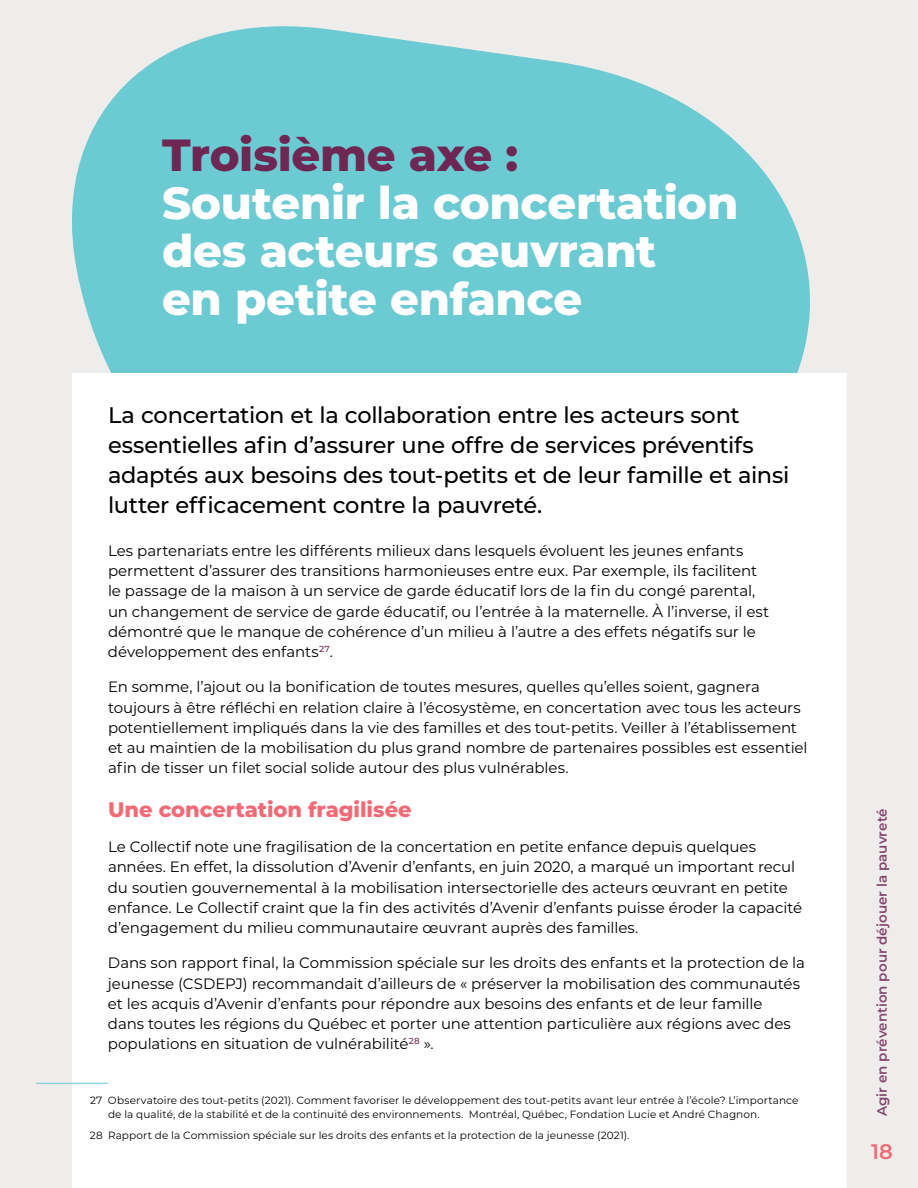
<style>
.page{position:relative;width:918px;height:1188px;background:#eeedec}
.page>*{position:absolute;margin:0;border:0;box-sizing:border-box;transform-origin:0 0}
.t1{font:800 45px/48px "Montserrat";letter-spacing:-.005em;color:#fff}
.t2{font:800 45px "Montserrat";letter-spacing:-.005em;color:#6e2753}
.t3{font:500 22.5px/30px "Montserrat";letter-spacing:-.015em;color:#000}
.t4{font:800 21px "Montserrat";color:#f16a76}
.t5{font:600 21px "Montserrat";color:#f16a76}
.t6{font:15px/20.2px "Montserrat";letter-spacing:-.005em;color:#000}
.t7{font:600 13.5px "Montserrat";letter-spacing:.005em;color:#84476d}
.t8{font:10.5px/13.5px "Montserrat";letter-spacing:.01em;color:#000}
</style>
<div class="page">
<svg style="left:72px;top:26px;width:773px;height:348px;fill:#6bcad2"></svg>
<div style="left:72px;top:374px;width:774px;height:814px;background:#fff"></div>
<hr style="left:36px;top:1083px;width:72px;height:1px;background:#6bcad2">
<h1 class="t2" style="left:162px;top:122px;width:358px">Troisième axe :</h1>
<h1 class="t1" style="left:162px;top:177px;width:578px">Soutenir la concertation des acteurs œuvrant<br>en petite enfance</h1>
<h2 class="t3" style="left:108px;top:399px;width:683px">La concertation et la collaboration entre les acteurs sont essentielles afin d’assurer une offre de services préventifs adaptés aux besoins des tout-petits et de leur famille et ainsi lutter efficacement contre la pauvreté.</h2>
<p class="t6" style="left:108px;top:540px;width:663px">Les partenariats entre les différents milieux dans lesquels évoluent les jeunes enfants permettent d’assurer des transitions harmonieuses entre eux. Par exemple, ils facilitent le passage de la maison à un service de garde éducatif lors de la fin du congé parental, un changement de service de garde éducatif, ou l’entrée à la maternelle. À l’inverse, il est démontré que le manque de cohérence d’un milieu à l’autre a des effets négatifs sur le développement des enfants<sup>27</sup>.</p>
<p class="t6" style="left:108px;top:676px;width:701px">En somme, l’ajout ou la bonification de toutes mesures, quelles qu’elles soient, gagnera toujours à être réfléchi en relation claire à l’écosystème, en concertation avec tous les acteurs potentiellement impliqués dans la vie des familles et des tout-petits. Veiller à l’établissement et au maintien de la mobilisation du plus grand nombre de partenaires possibles est essentiel afin de tisser un filet social solide autour des plus vulnérables.</p>
<h3 class="t4" style="left:108px;top:794px;width:305px">Une concertation fragilisée</h3>
<p class="t6" style="left:108px;top:836px;width:694px">Le Collectif note une fragilisation de la concertation en petite enfance depuis quelques années. En effet, la dissolution d’Avenir d’enfants, en juin 2020, a marqué un important recul du soutien gouvernemental à la mobilisation intersectorielle des acteurs œuvrant en petite enfance. Le Collectif craint que la fin des activités d’Avenir d’enfants puisse éroder la capacité d’engagement du milieu communautaire œuvrant auprès des familles.</p>
<p class="t6" style="left:108px;top:952px;width:699px">Dans son rapport final, la Commission spéciale sur les droits des enfants et la protection de la jeunesse (CSDEPJ) recommandait d’ailleurs de « préserver la mobilisation des communautés et les acquis d’Avenir d’enfants pour répondre aux besoins des enfants et de leur famille<br>dans toutes les régions du Québec et porter une attention particulière aux régions avec des populations en situation de vulnérabilité<sup>28</sup> ».</p>
<p class="t8" style="left:108px;top:1093px;width:692px;text-indent:-18px">27 Observatoire des tout-petits (2021). Comment favoriser le développement des tout-petits avant leur entrée à l’école? L’importance de la qualité, de la stabilité et de la continuité des environnements. Montréal, Québec, Fondation Lucie et André Chagnon.</p>
<p class="t8" style="left:90px;top:1128px;width:541px">28 Rapport de la Commission spéciale sur les droits des enfants et la protection de la jeunesse (2021).</p>
<p class="t7" style="left:872px;top:1116px;width:309px;rotate:-90deg">Agir en prévention pour déjouer la pauvreté</p>
<h3 class="t5" style="left:871px;top:1137px;width:23px">18</h3>
</div>
